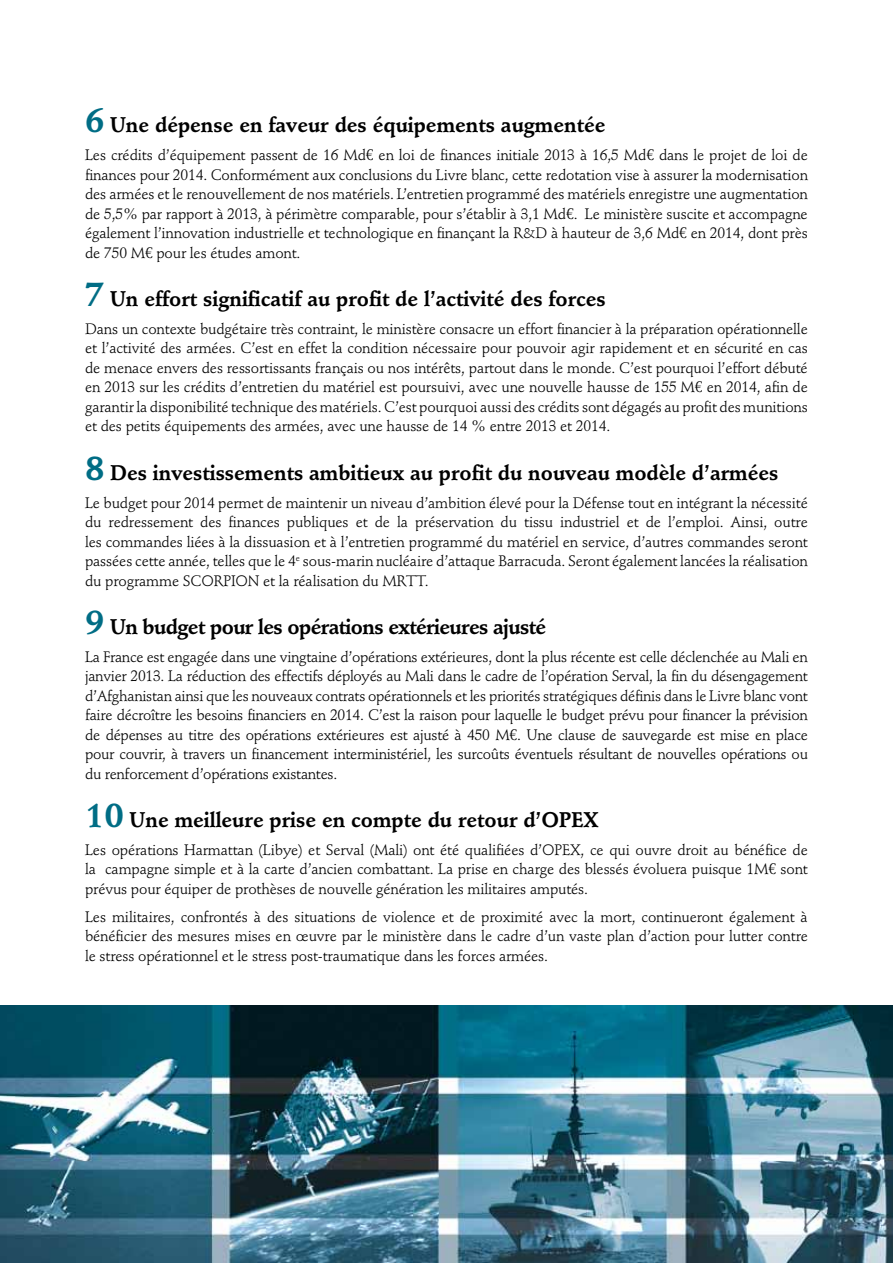
<style>
.page{position:relative;width:893px;height:1263px;background:#fff}
.page>*{position:absolute;margin:0;border:0;box-sizing:border-box;transform-origin:0 0}
.t1{font:700 21px "Stempel Schneidler Std";color:#000;scale:.95 1}
.t2{font:700 21px "Stempel Schneidler Std";letter-spacing:-.03em;color:#000;scale:.95 1}
.t3{font:15px/19.5px "Stempel Schneidler Std";letter-spacing:-.01em;color:#000;text-align:justify}
.s1{font-size:33px;color:#006d85}
</style>
<div class="page">
<img style="left:0;top:1005px;width:893px;height:258px">
<h1 class="t1" style="left:85px;top:112px;width:549px"><span class="s1">6</span> Une dépense en faveur des équipements augmentée</h1>
<p class="t3" style="left:85px;top:146px;width:724px">Les crédits d’équipement passent de 16 Md€ en loi de finances initiale 2013 à 16,5 Md€ dans le projet de loi de finances pour 2014. Conformément aux conclusions du Livre blanc, cette redotation vise à assurer la modernisation des armées et le renouvellement de nos matériels. L’entretien programmé des matériels enregistre une augmentation de 5,5% par rapport à 2013, à périmètre comparable, pour s’établir à 3,1 Md€. Le ministère suscite et accompagne également l’innovation industrielle et technologique en finançant la R&amp;D à hauteur de 3,6 Md€ en 2014, dont près de 750 M€ pour les études amont.</p>
<h1 class="t1" style="left:85px;top:286px;width:550px"><span class="s1">7</span> Un effort significatif au profit de l’activité des forces</h1>
<p class="t3" style="left:85px;top:319px;width:724px">Dans un contexte budgétaire très contraint, le ministère consacre un effort financier à la préparation opérationnelle et l’activité des armées. C’est en effet la condition nécessaire pour pouvoir agir rapidement et en sécurité en cas de menace envers des ressortissants français ou nos intérêts, partout dans le monde. C’est pourquoi l’effort débuté en 2013 sur les crédits d’entretien du matériel est poursuivi, avec une nouvelle hausse de 155 M€ en 2014, afin de garantir la disponibilité technique des matériels. C’est pourquoi aussi des crédits sont dégagés au profit des munitions et des petits équipements des armées, avec une hausse de 14 % entre 2013 et 2014.</p>
<h1 class="t1" style="left:85px;top:459px;width:731px"><span class="s1">8</span> Des investissements ambitieux au profit du nouveau modèle d’armées</h1>
<p class="t3" style="left:85px;top:493px;width:724px">Le budget pour 2014 permet de maintenir un niveau d’ambition élevé pour la Défense tout en intégrant la nécessité du redressement des finances publiques et de la préservation du tissu industriel et de l’emploi. Ainsi, outre les commandes liées à la dissuasion et à l’entretien programmé du matériel en service, d’autres commandes seront passées cette année, telles que le 4<sup>e</sup> sous-marin nucléaire d’attaque Barracuda. Seront également lancées la réalisation du programme SCORPION et la réalisation du MRTT.</p>
<h1 class="t2" style="left:85px;top:614px;width:487px"><span class="s1">9</span> Un budget pour les opérations extérieures ajusté</h1>
<p class="t3" style="left:85px;top:647px;width:724px">La France est engagée dans une vingtaine d’opérations extérieures, dont la plus récente est celle déclenchée au Mali en janvier 2013. La réduction des effectifs déployés au Mali dans le cadre de l’opération Serval, la fin du désengagement d’Afghanistan ainsi que les nouveaux contrats opérationnels et les priorités stratégiques définis dans le Livre blanc vont faire décroître les besoins financiers en 2014. C’est la raison pour laquelle le budget prévu pour financer la prévision de dépenses au titre des opérations extérieures est ajusté à 450 M€. Une clause de sauvegarde est mise en place pour couvrir, à travers un financement interministériel, les surcoûts éventuels résultant de nouvelles opérations ou du renforcement d’opérations existantes.</p>
<h1 class="t1" style="left:85px;top:807px;width:542px"><span class="s1">10</span> Une meilleure prise en compte du retour d’OPEX</h1>
<p class="t3" style="left:85px;top:840px;width:724px">Les opérations Harmattan (Libye) et Serval (Mali) ont été qualifiées d’OPEX, ce qui ouvre droit au bénéfice de la campagne simple et à la carte d’ancien combattant. La prise en charge des blessés évoluera puisque 1M€ sont prévus pour équiper de prothèses de nouvelle génération les militaires amputés.</p>
<p class="t3" style="left:85px;top:907px;width:724px">Les militaires, confrontés à des situations de violence et de proximité avec la mort, continueront également à bénéficier des mesures mises en œuvre par le ministère dans le cadre d’un vaste plan d’action pour lutter contre le stress opérationnel et le stress post-traumatique dans les forces armées.</p>
</div>
